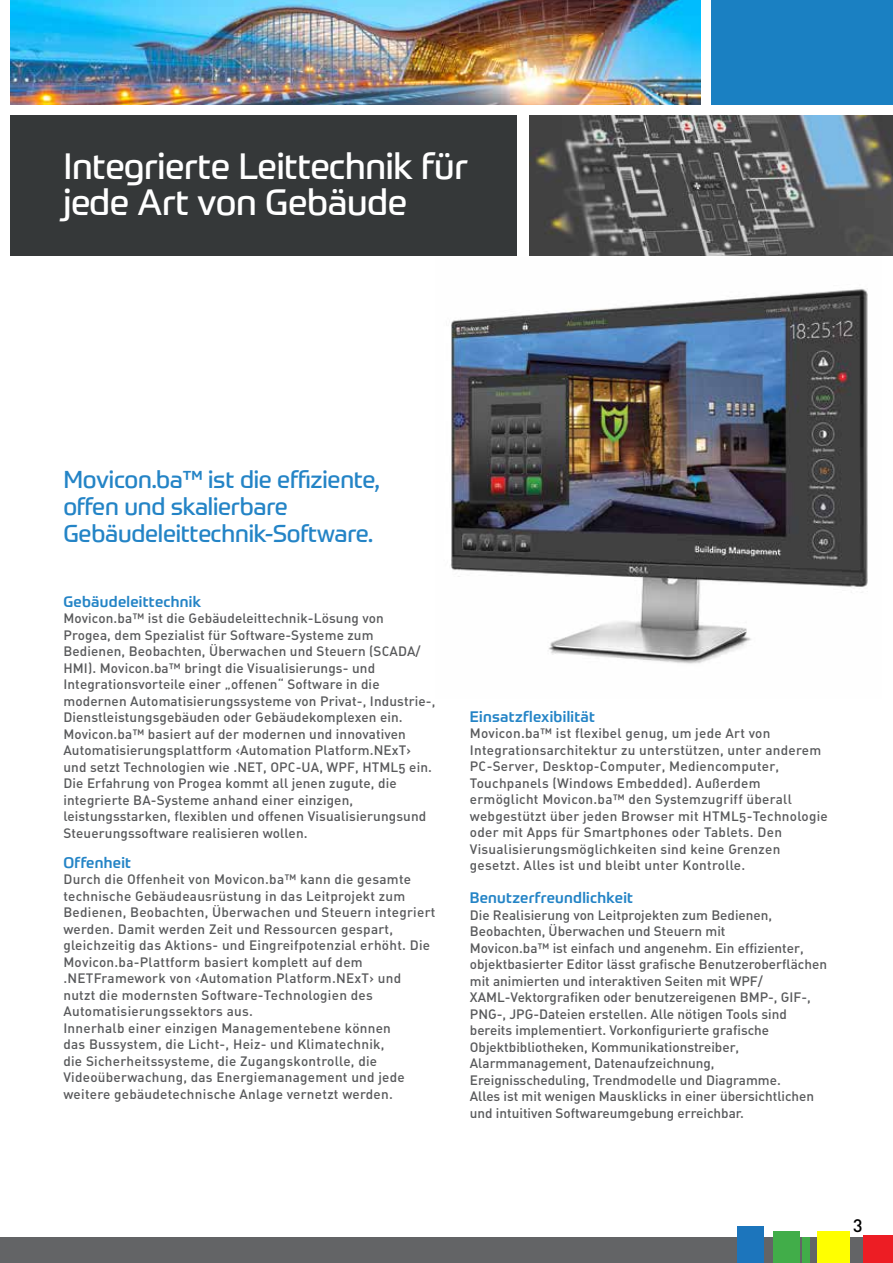
<style>
.page{position:relative;width:893px;height:1263px;background:#fff}
.page>*{position:absolute;margin:0;border:0;box-sizing:border-box;transform-origin:0 0}
.t1{font:36px/36px "Prometo";letter-spacing:-.01em;color:#fff}
.t2{font:24px/27px "Prometo";letter-spacing:-.01em;color:#2484c6}
.t3{font:18px "DIN Medium Alternate";color:#000}
.t4{font:500 15px "Prometo";letter-spacing:.02em;color:#2484c6}
.t5{font:13.5px/16.5px "DIN Medium Alternate";letter-spacing:.01em;color:#58595b}
</style>
<div class="page">
<div style="left:0;top:1237px;width:893px;height:26px;background:#636466"></div>
<div style="left:738px;top:1226px;width:26px;height:37px;background:#1c75bc"></div>
<div style="left:773px;top:1231px;width:26px;height:32px;background:#41ad49"></div>
<div style="left:802px;top:1237px;width:8px;height:26px;background:#41ad49"></div>
<div style="left:817px;top:1231px;width:33px;height:32px;background:#ff0"></div>
<div style="left:862px;top:1235px;width:31px;height:28px;background:#ed1d24"></div>
<img style="left:451px;top:288px;width:417px;height:376px">
<img style="left:11px;top:0;width:689px;height:104px">
<div style="left:11px;top:115px;width:506px;height:140px;background:#353839"></div>
<div style="left:711px;top:0;width:182px;height:104px;background:#1a80c2"></div>
<img style="left:529px;top:115px;width:364px;height:140px">
<h1 class="t1" style="left:63px;top:147px;width:406px">Integrierte Leittechnik für jede Art von Gebäude</h1>
<h2 class="t2" style="left:63px;top:466px;width:318px">Movicon.ba™ ist die effiziente, offen und skalierbare<br>Gebäudeleittechnik-Software.</h2>
<p class="t4" style="left:63px;top:592px;width:139px">Gebäudeleittechnik</p>
<p class="t5" style="left:63px;top:610px;width:374px">Movicon.ba™ ist die Gebäudeleittechnik-Lösung von<br>Progea, dem Spezialist für Software-Systeme zum Bedienen, Beobachten, Überwachen und Steuern (SCADA/ HMI). Movicon.ba™ bringt die Visualisierungs- und Integrationsvorteile einer „offenen“ Software in die modernen Automatisierungssysteme von Privat-, Industrie-, Dienstleistungsgebäuden oder Gebäudekomplexen ein.<br>Movicon.ba™ basiert auf der modernen und innovativen Automatisierungsplattform ‹Automation Platform.NExT› und setzt Technologien wie .NET, OPC-UA, WPF, HTML5 ein.<br>Die Erfahrung von Progea kommt all jenen zugute, die integrierte BA-Systeme anhand einer einzigen, leistungsstarken, flexiblen und offenen Visualisierungsund Steuerungssoftware realisieren wollen.</p>
<p class="t4" style="left:63px;top:853px;width:69px">Offenheit</p>
<p class="t5" style="left:63px;top:871px;width:374px">Durch die Offenheit von Movicon.ba™ kann die gesamte technische Gebäudeausrüstung in das Leitprojekt zum Bedienen, Beobachten, Überwachen und Steuern integriert werden. Damit werden Zeit und Ressourcen gespart, gleichzeitig das Aktions- und Eingreifpotenzial erhöht. Die Movicon.ba-Plattform basiert komplett auf dem .NETFramework von ‹Automation Platform.NExT› und nutzt die modernsten Software-Technologien des Automatisierungssektors aus.<br>Innerhalb einer einzigen Managementebene können<br>das Bussystem, die Licht-, Heiz- und Klimatechnik,<br>die Sicherheitssysteme, die Zugangskontrolle, die Videoüberwachung, das Energiemanagement und jede weitere gebäudetechnische Anlage vernetzt werden.</p>
<p class="t4" style="left:470px;top:707px;width:127px">Einsatzflexibilität</p>
<p class="t5" style="left:470px;top:725px;width:359px">Movicon.ba™ ist flexibel genug, um jede Art von Integrationsarchitektur zu unterstützen, unter anderem PC-Server, Desktop-Computer, Mediencomputer, Touchpanels (Windows Embedded). Außerdem ermöglicht Movicon.ba™ den Systemzugriff überall webgestützt über jeden Browser mit HTML5-Technologie oder mit Apps für Smartphones oder Tablets. Den Visualisierungsmöglichkeiten sind keine Grenzen gesetzt. Alles ist und bleibt unter Kontrolle.</p>
<p class="t4" style="left:470px;top:889px;width:165px">Benutzerfreundlichkeit</p>
<p class="t5" style="left:470px;top:906px;width:359px">Die Realisierung von Leitprojekten zum Bedienen, Beobachten, Überwachen und Steuern mit<br>Movicon.ba™ ist einfach und angenehm. Ein effizienter, objektbasierter Editor lässt grafische Benutzeroberflächen mit animierten und interaktiven Seiten mit WPF/ XAML-Vektorgrafiken oder benutzereigenen BMP-, GIF-, PNG-, JPG-Dateien erstellen. Alle nötigen Tools sind bereits implementiert. Vorkonfigurierte grafische Objektbibliotheken, Kommunikationstreiber, Alarmmanagement, Datenaufzeichnung, Ereignisscheduling, Trendmodelle und Diagramme.<br>Alles ist mit wenigen Mausklicks in einer übersichtlichen und intuitiven Softwareumgebung erreichbar.</p>
<h3 class="t3" style="left:853px;top:1212px;width:11px">3</h3>
</div>
